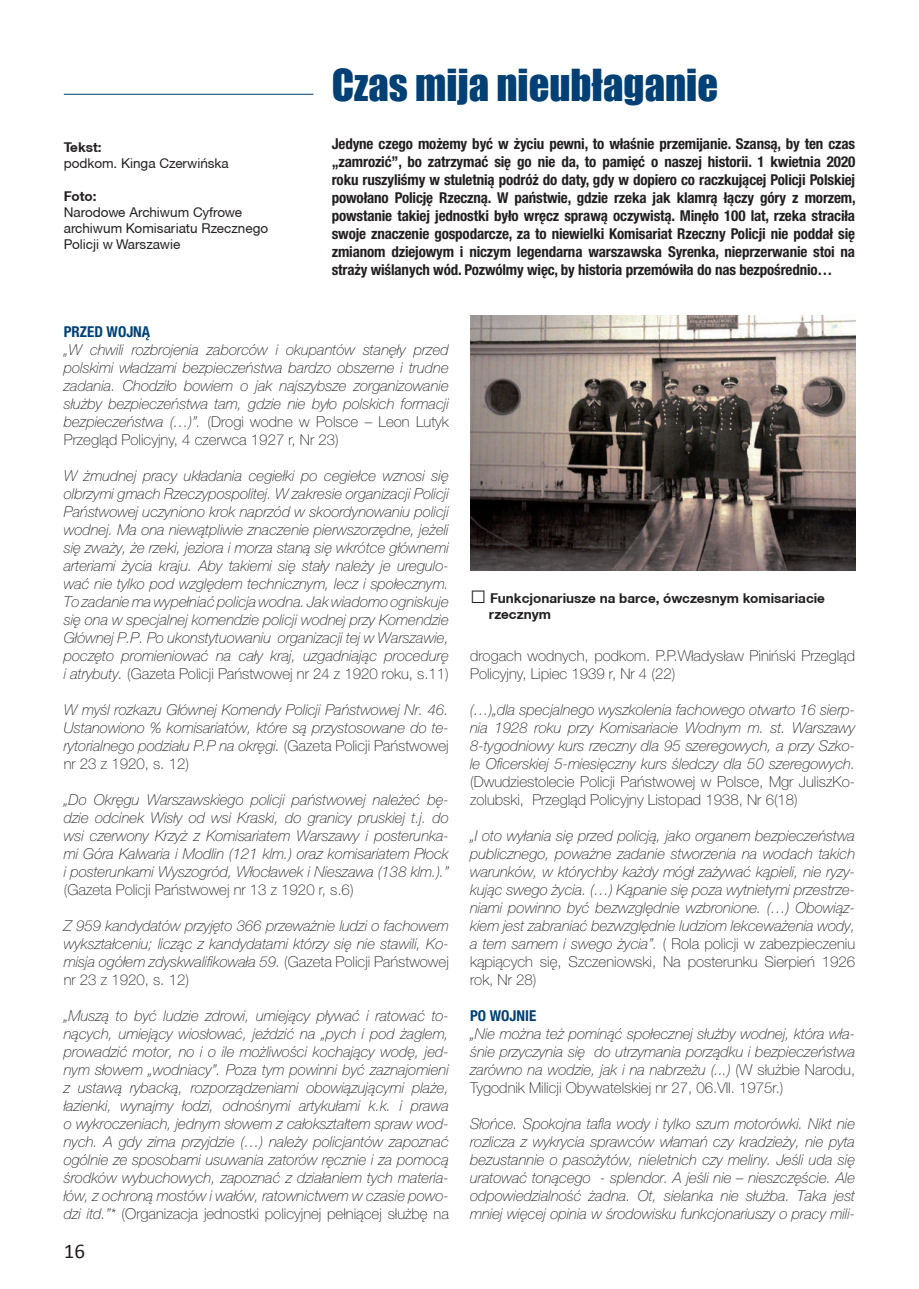
<style>
.page{position:relative;width:919px;height:1289px;background:#fff}
.page>*{position:absolute;margin:0;border:0;box-sizing:border-box;transform-origin:0 0}
.t1{font:40.5px "Impact";color:#004074}
.t2{font:21px "Calibri";color:#231f20}
.t3{font:italic 100 15px/18px "Helvetica Neue LT Pro";color:#231f20;text-align:justify}
.t4{font:700 condensed 15px/18px "Helvetica Neue LT Pro";letter-spacing:-.01em;color:#231f20;text-align:justify}
.t5{font:100 15px/18px "Helvetica Neue LT Pro";color:#231f20}
.t6{font:700 condensed 15px "Helvetica Neue LT Pro";color:#004074}
.t7{font:13.5px/16.2px "Helvetica Neue CE";color:#231f20}
.t8{font:700 13.5px/16.2px "Helvetica Neue CE";color:#231f20}
.s1{font-style:normal}
.s2{font-family:"Times New Roman";font-size:27px}
</style>
<div class="page">
<hr style="left:64px;top:94px;width:249px;height:1px;background:#004074">
<img style="left:470px;top:315px;width:385px;height:255px">
<p class="t8" style="left:64px;top:139px;width:39px">Tekst:</p>
<p class="t7" style="left:64px;top:156px;width:166px">podkom. Kinga Czerwińska</p>
<p class="t8" style="left:64px;top:188px;width:34px">Foto:</p>
<p class="t7" style="left:64px;top:204px;width:206px">Narodowe Archiwum Cyfrowe archiwum Komisariatu Rzecznego<br>Policji w Warszawie</p>
<h1 class="t1" style="left:332px;top:54px;width:388px">Czas mija nieubłaganie</h1>
<p class="t4" style="left:332px;top:135px;width:525px">Jedyne czego możemy być w życiu pewni, to właśnie przemijanie. Szansą, by ten czas „zamrozić”, bo zatrzymać się go nie da, to pamięć o naszej historii. 1 kwietnia 2020 roku ruszyliśmy w stuletnią podróż do daty, gdy w dopiero co raczkującej Policji Polskiej powołano Policję Rzeczną. W państwie, gdzie rzeka jak klamrą łączy góry z morzem, powstanie takiej jednostki było wręcz sprawą oczywistą. Minęło 100 lat, rzeka straciła swoje znaczenie gospodarcze, za to niewielki Komisariat Rzeczny Policji nie poddał się zmianom dziejowym i niczym legendarna warszawska Syrenka, nieprzerwanie stoi na straży wiślanych wód. Pozwólmy więc, by historia przemówiła do nas bezpośrednio…</p>
<p class="t6" style="left:64px;top:322px;width:88px">PRZED WOJNĄ</p>
<p class="t3" style="left:64px;top:340px;width:386px">„W chwili rozbrojenia zaborców i okupantów stanęły przed polskimi władzami bezpieczeństwa bardzo obszerne i trudne zadania. Chodziło bowiem o jak najszybsze zorganizowanie służby bezpieczeństwa tam, gdzie nie było polskich formacji bezpieczeństwa (…)”. <span class="s1">(Drogi wodne w Polsce – Leon Lutyk Przegląd Policyjny, 4 czerwca 1927 r, Nr 23)</span></p>
<p class="t3" style="left:64px;top:466px;width:386px">W żmudnej pracy układania cegiełki po cegiełce wznosi się olbrzymi gmach Rzeczypospolitej. W zakresie organizacji Policji Państwowej uczyniono krok naprzód w skoordynowaniu policji wodnej. Ma ona niewątpliwie znaczenie pierwszorzędne, jeżeli się zważy, że rzeki, jeziora i morza staną się wkrótce głównemi arteriami życia kraju. Aby takiemi się stały należy je uregulo&shy;wać nie tylko pod względem technicznym, lecz i społecznym.<br>To zadanie ma wypełniać policja wodna. Jak wiadomo ogniskuje się ona w specjalnej komendzie policji wodnej przy Komendzie Głównej P.P. Po ukonstytuowaniu organizacji tej w Warszawie, poczęto promieniować na cały kraj, uzgadniając procedurę i atrybuty. <span class="s1">(Gazeta Policji Państwowej nr 24 z 1920 roku, s.11)</span></p>
<p class="t3" style="left:64px;top:700px;width:386px">W myśl rozkazu Głównej Komendy Policji Państwowej Nr. 46.<br>Ustanowiono % komisariatów, które są przystosowane do te&shy;rytorialnego podziału P.P na okręgi. <span class="s1">(Gazeta Policji Państwowej nr 23 z 1920, s. 12)</span></p>
<p class="t3" style="left:64px;top:790px;width:386px">„Do Okręgu Warszawskiego policji państwowej należeć bę&shy;dzie odcinek Wisły od wsi Kraski, do granicy pruskiej t.j. do wsi czerwony Krzyż z Komisariatem Warszawy i posterunka&shy;mi Góra Kalwaria i Modlin (121 klm.) oraz komisariatem Płock i posterunkami Wyszogród, Włocławek i Nieszawa (138 klm.).”</p>
<p class="t5" style="left:64px;top:880px;width:291px">(Gazeta Policji Państwowej nr 13 z 1920 r, s.6)</p>
<p class="t3" style="left:64px;top:916px;width:386px">Z 959 kandydatów przyjęto 366 przeważnie ludzi o fachowem wykształceniu; licząc z kandydatami którzy się nie stawili, Ko&shy;misja ogółem zdyskwalifikowała 59. <span class="s1">(Gazeta Policji Państwowej nr 23 z 1920, s. 12)</span></p>
<p class="t3" style="left:64px;top:1006px;width:386px">„Muszą to być ludzie zdrowi, umiejący pływać i ratować to&shy;nących, umiejący wiosłować, jeździć na „pych i pod żaglem, prowadzić motor, no i o ile możliwości kochający wodę, jed&shy;nym słowem „wodniacy”. Poza tym powinni być zaznajomieni z ustawą rybacką, rozporządzeniami obowiązującymi plaże, łazienki, wynajmy łodzi, odnośnymi artykułami k.k. i prawa o wykroczeniach, jednym słowem z całokształtem spraw wod&shy;nych. A gdy zima przyjdzie (…) należy policjantów zapoznać ogólnie ze sposobami usuwania zatorów ręcznie i za pomocą środków wybuchowych, zapoznać z działaniem tych materia&shy;łów, z ochroną mostów i wałów, ratownictwem w czasie powo&shy;dzi itd.”* <span class="s1">(Organizacja jednostki policyjnej pełniącej służbę na</span></p>
<h2 class="t2" style="left:64px;top:1238px;width:23px">16</h2>
<p class="t8" style="left:489px;top:590px;width:337px;text-indent:-19px"><span class="s2">□</span> Funkcjonariusze na barce, ówczesnym komisariacie rzecznym</p>
<p class="t5" style="left:470px;top:646px;width:386px">drogach wodnych, podkom. P.P.Władysław Piniński Przegląd<br>Policyjny, Lipiec 1939 r, Nr 4 (22)</p>
<p class="t3" style="left:470px;top:700px;width:386px">(…)„dla specjalnego wyszkolenia fachowego otwarto 16 sierp&shy;nia 1928 roku przy Komisariacie Wodnym m. st. Warszawy 8-tygodniowy kurs rzeczny dla 95 szeregowych, a przy Szko&shy;le Oficerskiej 5-miesięczny kurs śledczy dla 50 szeregowych.</p>
<p class="t5" style="left:470px;top:772px;width:386px">(Dwudziestolecie Policji Państwowej w Polsce, Mgr JuliszKo&shy;zolubski, Przegląd Policyjny Listopad 1938, Nr 6(18)</p>
<p class="t3" style="left:470px;top:826px;width:386px">„I oto wyłania się przed policją, jako organem bezpieczeństwa publicznego, poważne zadanie stworzenia na wodach takich warunków, w którychby każdy mógł zażywać kąpieli, nie ryzy&shy;kując swego życia. (…) Kąpanie się poza wytnietymi przestrze&shy;niami powinno być bezwzględnie wzbronione. (…) Obowiąz&shy;kiem jest zabraniać bezwzględnie ludziom lekceważenia wody, a tem samem i swego życia”. <span class="s1">( Rola policji w zabezpieczeniu kąpiących się, Szczeniowski, Na posterunku Sierpień 1926 rok, Nr 28)</span></p>
<p class="t6" style="left:470px;top:1006px;width:68px">PO WOJNIE</p>
<p class="t3" style="left:470px;top:1024px;width:386px">„Nie można też pominąć społecznej służby wodnej, która wła&shy;śnie przyczynia się do utrzymania porządku i bezpieczeństwa zarówno na wodzie, jak i na nabrzeżu (...) <span class="s1">(W służbie Narodu, Tygodnik Milicji Obywatelskiej nr 27, 06.VII. 1975r.)</span></p>
<p class="t3" style="left:470px;top:1114px;width:386px">Słońce. Spokojna tafla wody i tylko szum motorówki. Nikt nie rozlicza z wykrycia sprawców włamań czy kradzieży, nie pyta bezustannie o pasożytów, nieletnich czy meliny. Jeśli uda się uratować tonącego - splendor. A jeśli nie – nieszczęście. Ale odpowiedzialność żadna. Ot, sielanka nie służba. Taka jest mniej więcej opinia w środowisku funkcjonariuszy o pracy mili-</p>
</div>
